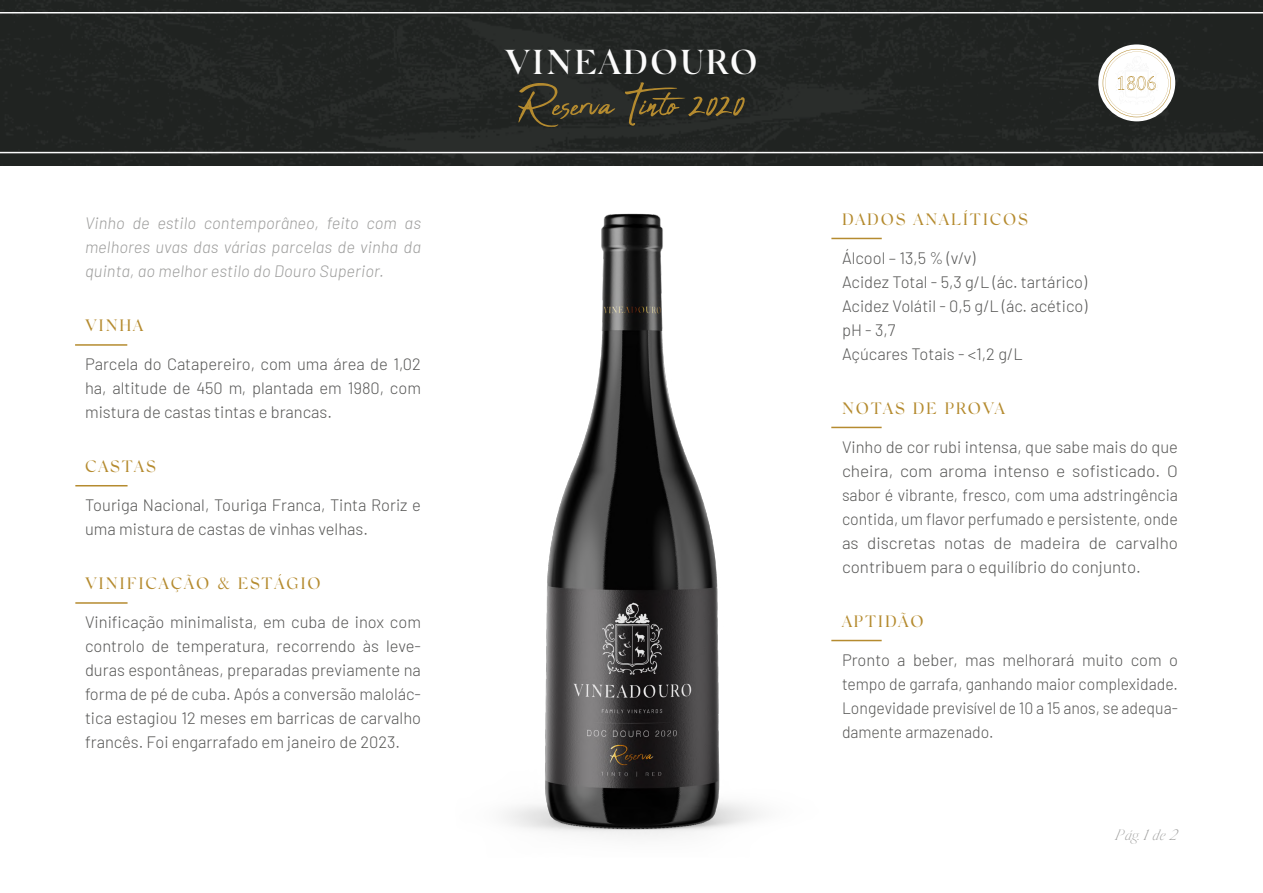
<style>
.page{position:relative;width:1263px;height:893px;background:#fff}
.page>*{position:absolute;margin:0;border:0;box-sizing:border-box;transform-origin:0 0}
.t1{font:52.5px "Abuget";color:#b58b2f}
.t2{font:500 34.5px "Silk Serif";letter-spacing:.05em;color:#fbfbfb}
.t3{font:300 16.5px/24px "Barlow";color:#575756;text-align:justify}
.t4{font:italic 300 16.5px/24px "Barlow";letter-spacing:.01em;color:#9d9d9c;text-align:justify}
.t5{font:16.5px "Silk Serif";letter-spacing:.1em;color:#b58b2f}
.t6{font:italic 200 15px "Silk Serif";color:#9d9d9c}
</style>
<div class="page">
<img style="left:0;top:0;width:1263px;height:166px">
<img style="left:505px;top:213px;width:377px;height:624px">
<hr style="left:0;top:12px;width:1263px;height:2px;background:#fbfbfb">
<hr style="left:0;top:152px;width:1263px;height:1px;background:#fbfbfb">
<hr style="left:75px;top:344px;width:52px;height:2px;background:#b58b2f">
<hr style="left:831px;top:238px;width:51px;height:1px;background:#b58b2f">
<hr style="left:75px;top:485px;width:53px;height:1px;background:#b58b2f">
<hr style="left:831px;top:427px;width:51px;height:1px;background:#b58b2f">
<hr style="left:75px;top:602px;width:53px;height:2px;background:#b58b2f">
<hr style="left:831px;top:640px;width:51px;height:1px;background:#b58b2f">
<svg style="left:1098px;top:44px;width:77px;height:77px"></svg>
<svg style="left:1103px;top:49px;width:68px;height:68px"></svg>
<p class="t4" style="left:85px;top:210px;width:337px">Vinho de estilo contemporâneo, feito com as melhores uvas das várias parcelas de vinha da quinta, ao melhor estilo do Douro Superior.</p>
<p class="t5" style="left:85px;top:316px;width:60px">VINHA</p>
<p class="t3" style="left:85px;top:351px;width:337px">Parcela do Catapereiro, com uma área de 1,02 ha, altitude de 450 m, plantada em 1980, com mistura de castas tintas e brancas.</p>
<p class="t5" style="left:85px;top:457px;width:73px">CASTAS</p>
<p class="t3" style="left:85px;top:492px;width:337px">Touriga Nacional, Touriga Franca, Tinta Roriz e uma mistura de castas de vinhas velhas.</p>
<p class="t5" style="left:85px;top:574px;width:237px">VINIFICAÇÃO &amp; ESTÁGIO</p>
<p class="t3" style="left:85px;top:609px;width:337px">Vinificação minimalista, em cuba de inox com controlo de temperatura, recorrendo às leve&shy;duras espontâneas, preparadas previamente na forma de pé de cuba. Após a conversão malolác&shy;tica estagiou 12 meses em barricas de carvalho francês. Foi engarrafado em janeiro de 2023.</p>
<h2 class="t2" style="left:505px;top:42px;width:254px">VINEADOURO</h2>
<h1 class="t1" style="left:518px;top:75px;width:229px">Reserva Tinto 2020</h1>
<p class="t5" style="left:842px;top:209px;width:188px">DADOS ANALÍTICOS</p>
<p class="t3" style="left:842px;top:245px;width:247px;text-align:left">Álcool – 13,5 % (v/v)<br>Acidez Total - 5,3 g/L (ác. tartárico)<br>Acidez Volátil - 0,5 g/L (ác. acético) pH - 3,7<br>Açúcares Totais - &lt;1,2 g/L</p>
<p class="t5" style="left:842px;top:399px;width:165px">NOTAS DE PROVA</p>
<p class="t3" style="left:842px;top:434px;width:337px">Vinho de cor rubi intensa, que sabe mais do que cheira, com aroma intenso e sofisticado. O sabor é vibrante, fresco, com uma adstringência contida, um flavor perfumado e persistente, onde as discretas notas de madeira de carvalho contribuem para o equilíbrio do conjunto.</p>
<p class="t5" style="left:842px;top:611px;width:83px">APTIDÃO</p>
<p class="t3" style="left:842px;top:647px;width:337px">Pronto a beber, mas melhorará muito com o tempo de garrafa, ganhando maior complexidade.<br>Longevidade previsível de 10 a 15 anos, se adequa&shy;damente armazenado.</p>
<p class="t6" style="left:1116px;top:827px;width:63px">Pág. 1 de 2</p>
</div>
